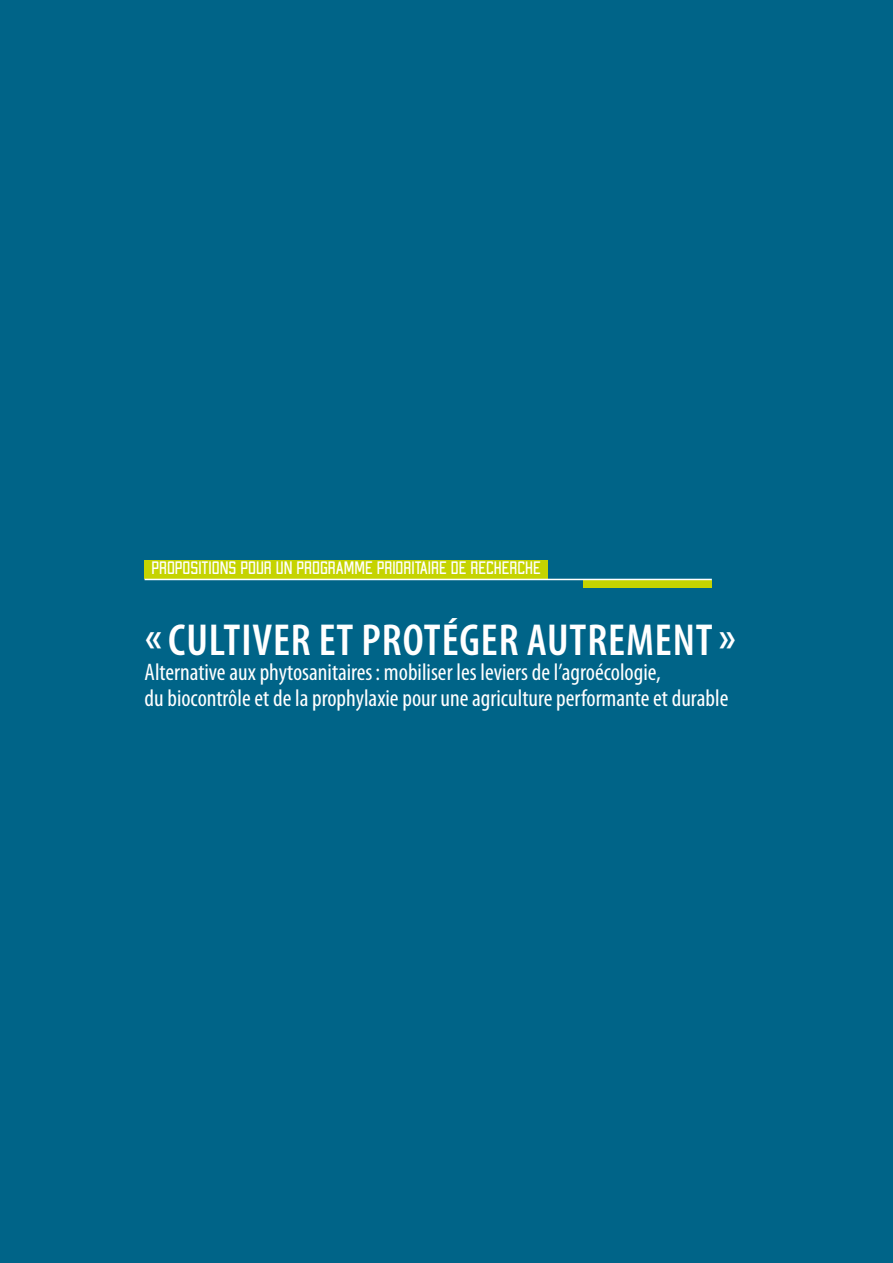
<style>
.page{position:relative;width:893px;height:1263px;background:#006488}
.page>*{position:absolute;margin:0;border:0;box-sizing:border-box;transform-origin:0 0}
.t1{font:600 condensed 45px "Myriad Pro";letter-spacing:.02em;color:#fff}
.t2{font:condensed 24px/25.5px "Myriad Pro";color:#fff}
.t3{font:300 condensed 18px "Apex Mk 2";color:#fff}
</style>
<div class="page">
<div style="left:145px;top:560px;width:403px;height:19px;background:#c5d300"></div>
<div style="left:583px;top:580px;width:129px;height:8px;background:#c5d300"></div>
<hr style="left:145px;top:579px;width:567px;height:1px;background:#fff">
<p class="t3" style="left:151px;top:561px;width:391px">PROPOSITIONS POUR UN PROGRAMME PRIORITAIRE DE RECHERCHE</p>
<h1 class="t1" style="left:145px;top:615px;width:592px">«CULTIVER ET PROTÉGER AUTREMENT»</h1>
<p class="t2" style="left:145px;top:660px;width:585px">Alternative aux phytosanitaires: mobiliser les leviers de l’agroécologie,<br>du biocontrôle et de la prophylaxie pour une agriculture performante et durable</p>
</div>
